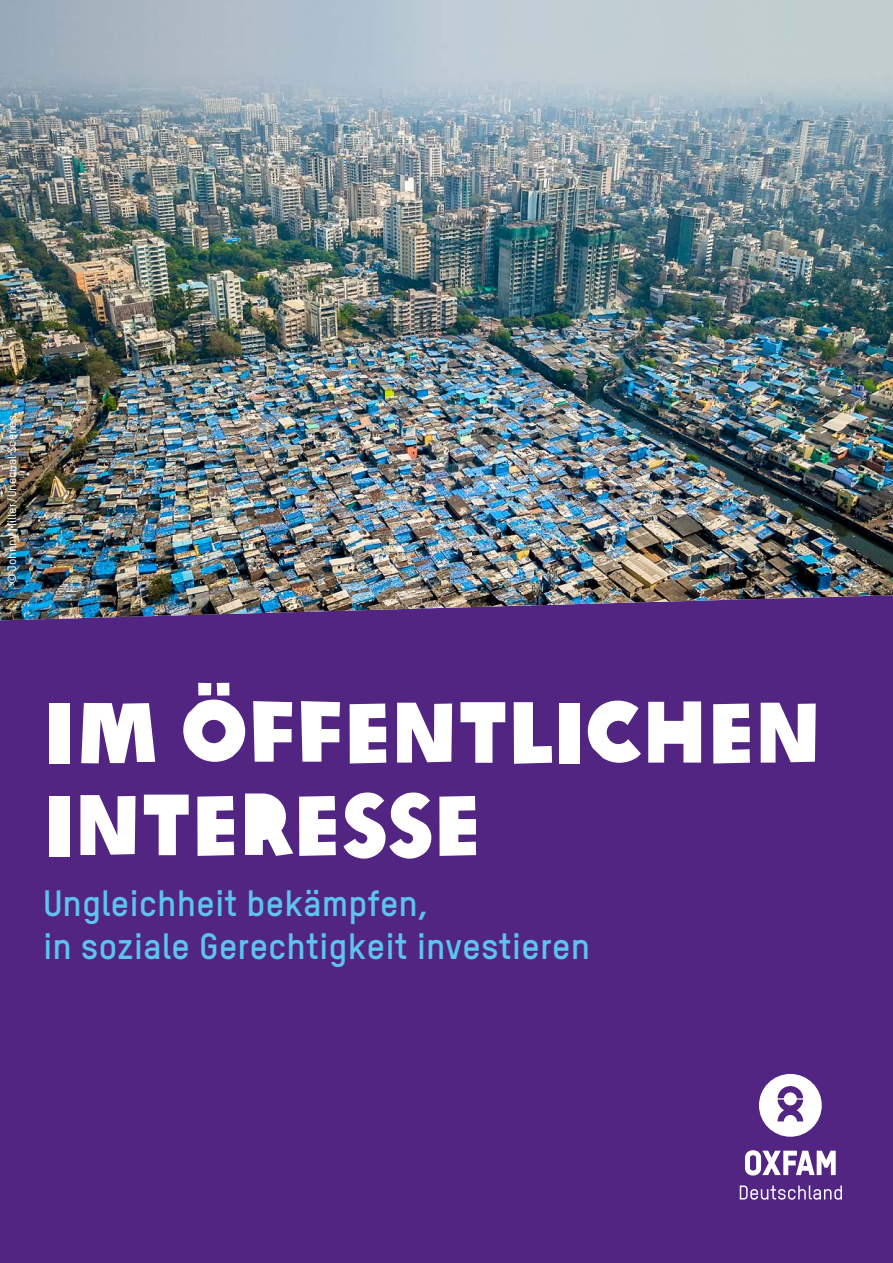
<style>
.page{position:relative;width:893px;height:1263px;background:#522583}
.page>*{position:absolute;margin:0;border:0;box-sizing:border-box;transform-origin:0 0}
.t1{font:84px/92.4px "Oxfam Global Headline";color:#fff}
.t2{font:700 36px/43.2px "Oxfam TSTARPRO";color:#5dc5ed}
.t3{font:500 12px "Oxfam TSTARPRO";color:#fff}
</style>
<div class="page">
<img style="left:0;top:0;width:893px;height:620px">
<svg style="left:740px;top:1074px;width:102px;height:126px"></svg>
<p class="t3" style="left:3px;top:584px;width:170px;rotate:-90deg">© Johnny Miller/Unequal Scenes</p>
<h1 class="t1" style="left:44px;top:679px;width:780px">IM ÖFFENTLICHEN<br>INTERESSE</h1>
<p class="t2" style="left:43px;top:879px;width:549px">Ungleichheit bekämpfen,<br>in soziale Gerechtigkeit investieren</p>
</div>
